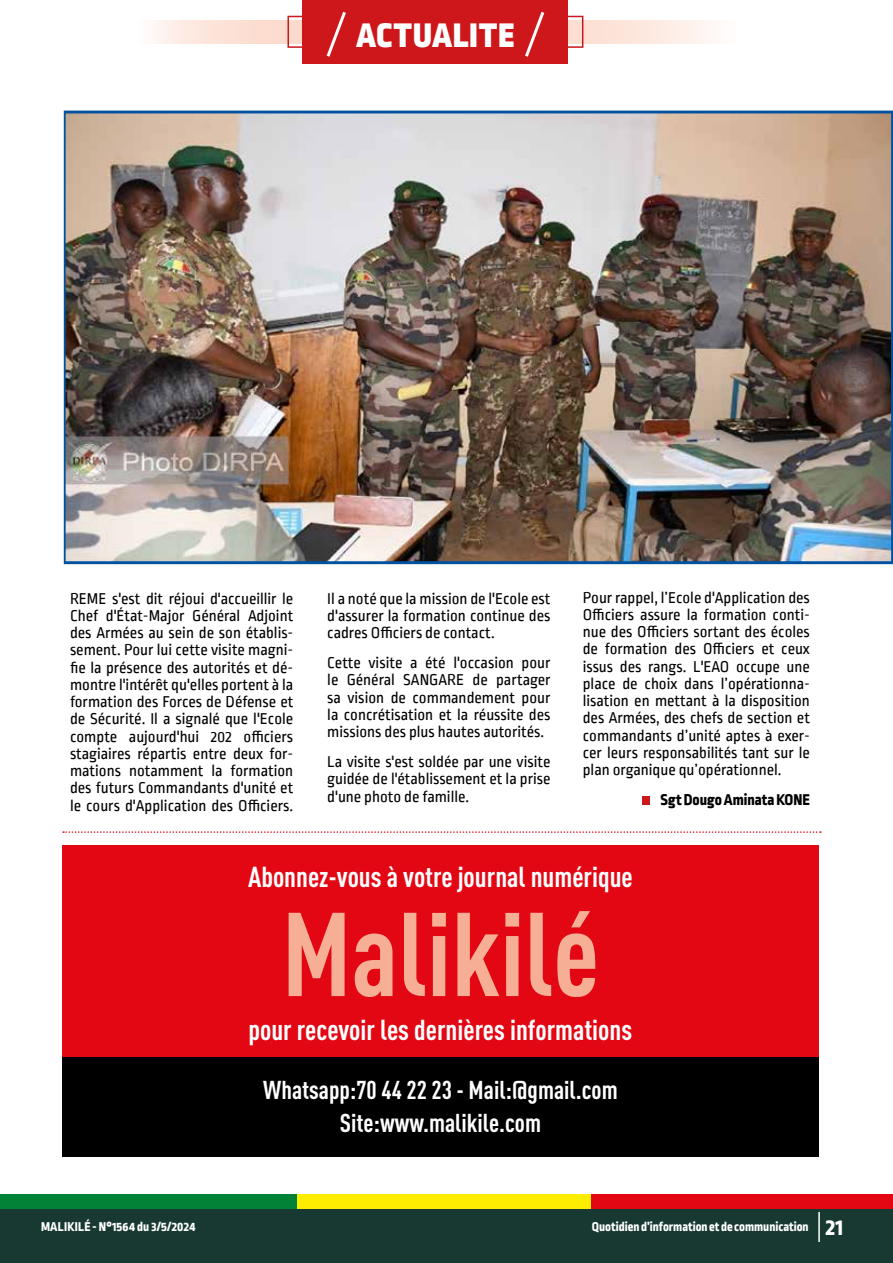
<style>
.page{position:relative;width:893px;height:1263px;background:#fff}
.page>*{position:absolute;margin:0;border:0;box-sizing:border-box;transform-origin:0 0}
.t1{font:700 condensed 117px "DIN Pro";color:#f6af95}
.t2{font:900 36px "Ropa Sans Pro";letter-spacing:.03em;color:#fff}
.t3{font:700 condensed 28.5px "DIN Pro";color:#fff}
.t4{font:700 condensed 25.5px/33px "DIN Pro";color:#fff;text-align:center}
.t5{font:16.5px/17.2px "Ropa Sans PTT";color:#000;text-align:justify}
.t6{font:800 16.5px "Ropa Sans Pro";color:#000}
.t7{font:800 13.5px "Ropa Sans Pro";color:#fff}
.t8{font:800 13.5px "Ropa Sans Pro";letter-spacing:.02em;color:#fff}
.s1{font-size:24px}
</style>
<div class="page">
<div style="left:0;top:1195px;width:297px;height:17px;background:#008237"></div>
<div style="left:297px;top:1195px;width:297px;height:17px;background:#ffed00"></div>
<div style="left:592px;top:1195px;width:301px;height:17px;background:#e30613"></div>
<div style="left:0;top:1209px;width:893px;height:54px;background:#173932"></div>
<hr style="left:818px;top:1212px;width:2px;height:30px;background:#fff">
<div style="left:62px;top:845px;width:757px;height:219px;background:#e30613"></div>
<div style="left:62px;top:1058px;width:757px;height:99px;background:#000"></div>
<svg style="left:63px;top:831px;width:758px;height:2px"></svg>
<svg style="left:152px;top:21px;width:561px;height:23px;background:#fce5db"></svg>
<div style="left:287px;top:16px;width:296px;height:32px;border:2px solid #cd171a"></div>
<div style="left:303px;top:0;width:265px;height:64px;background:#cd171a"></div>
<svg style="left:326px;top:11px;width:20px;height:46px"></svg>
<svg style="left:525px;top:11px;width:20px;height:46px"></svg>
<img style="left:67px;top:114px;width:823px;height:447px">
<div style="left:64px;top:111px;width:829px;height:453px;border:2px solid #0052a1"></div>
<div style="left:642px;top:796px;width:8px;height:9px;background:#cd171a"></div>
<h2 class="t2" style="left:357px;top:13px;width:159px">ACTUALITE</h2>
<p class="t5" style="left:70px;top:591px;width:225px">REME s'est dit réjoui d'accueillir le Chef d'État-Major Général Adjoint des Armées au sein de son établis&shy;sement. Pour lui cette visite magni&shy;fie la présence des autorités et dé&shy;montre l'intérêt qu'elles portent à la formation des Forces de Défense et de Sécurité. Il a signalé que l'Ecole compte aujourd'hui 202 officiers stagiaires répartis entre deux for&shy;mations notamment la formation des futurs Commandants d'unité et le cours d'Application des Officiers.</p>
<p class="t5" style="left:327px;top:591px;width:225px">Il a noté que la mission de l'Ecole est d'assurer la formation continue des cadres Officiers de contact.</p>
<p class="t5" style="left:327px;top:655px;width:225px">Cette visite a été l'occasion pour le Général SANGARE de partager sa vision de commandement pour la concrétisation et la réussite des missions des plus hautes autorités.</p>
<p class="t5" style="left:327px;top:754px;width:225px">La visite s'est soldée par une visite guidée de l'établissement et la prise d'une photo de famille.</p>
<p class="t5" style="left:583px;top:590px;width:229px">Pour rappel, l’Ecole d'Application des Officiers assure la formation conti&shy;nue des Officiers sortant des écoles de formation des Officiers et ceux issus des rangs. L'EAO occupe une place de choix dans l’opérationna&shy;lisation en mettant à la disposition des Armées, des chefs de section et commandants d’unité aptes à exer&shy;cer leurs responsabilités tant sur le plan organique qu’opérationnel.</p>
<p class="t6" style="left:660px;top:790px;width:151px">Sgt Dougo Aminata KONE</p>
<h3 class="t3" style="left:248px;top:856px;width:386px">Abonnez-vous à votre journal numérique</h3>
<h1 class="t1" style="left:282px;top:866px;width:319px">Malikilé</h1>
<h3 class="t3" style="left:249px;top:1009px;width:385px">pour recevoir les dernières informations</h3>
<h3 class="t4" style="left:263px;top:1072px;width:356px">Whatsapp:70 44 22 23 - Mail:@gmail.com<br>Site:www.malikile.com</h3>
<p class="t8" style="left:41px;top:1219px;width:156px">MALIKILÉ - N°1564 du 3/5/2024</p>
<p class="t7" style="left:592px;top:1219px;width:253px">Quotidien d’information et de communication <span class="s1">21</span></p>
</div>
